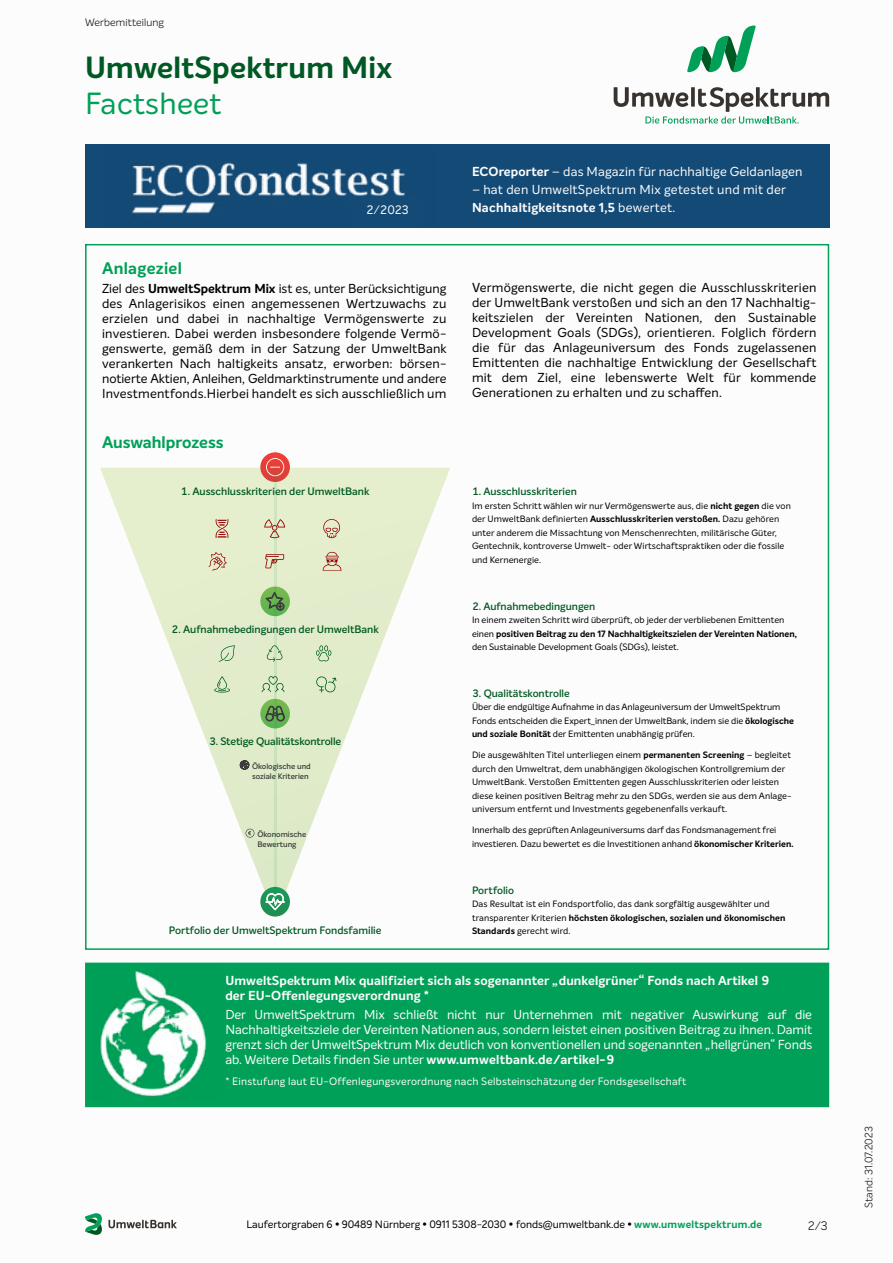
<style>
.page{position:relative;width:893px;height:1263px;background:#fff}
.page>*{position:absolute;margin:0;border:0;box-sizing:border-box;transform-origin:0 0}
.t1{font:700 30px "Intelo";letter-spacing:.01em;color:#005824}
.t2{font:30px "Intelo";letter-spacing:.01em;color:#00a058}
.t3{font:700 16.5px "Intelo";color:#00a058}
.t4{font:700 16.5px "Intelo";letter-spacing:.02em;color:#00a058}
.t5{font:12.75px/15px "Intelo";letter-spacing:.015em;color:#000;text-align:justify}
.t6{font:12.75px/15px "Intelo";letter-spacing:.01em;color:#fcfcfc;text-align:justify}
.t7{font:700 12.75px/15px "Intelo";letter-spacing:.01em;color:#fcfcfc}
.t8{font:12px "Intelo";color:#fcfcfc}
.t9{font:300 12px "Intelo";color:#000}
.t10{font:600 10.65px "Intelo";color:#005922}
.t11{font:10.5px "Intelo";color:#000}
.t12{font:10.5px "Intelo";letter-spacing:.02em;color:#fcfcfc}
.t13{font:600 10.5px "Intelo";color:#005922}
.t14{font:300 10.5px "Intelo";letter-spacing:.01em;color:#000}
.t15{font:9px/13.5px "Intelo";letter-spacing:.01em;color:#000}
.t16{font:600 7.8px/10.5px "Intelo";color:#3c3b3a}
.s1{font-weight:700}
.s2{font-weight:400}
.s3{font-weight:700;color:#00a058}
</style>
<div class="page">
<svg style="left:687px;top:26px;width:69px;height:46px"></svg>
<svg style="left:614px;top:87px;width:215px;height:37px"></svg>
<svg style="left:85px;top:1213px;width:17px;height:22px"></svg>
<svg style="left:109px;top:1220px;width:68px;height:8px"></svg>
<svg style="left:100px;top:468px;width:350px;height:449px"></svg>
<svg style="left:246px;top:829px;width:8px;height:8px"></svg>
<svg style="left:215px;top:519px;width:14px;height:19px"></svg>
<svg style="left:209px;top:552px;width:18px;height:19px"></svg>
<svg style="left:264px;top:519px;width:21px;height:19px"></svg>
<svg style="left:323px;top:519px;width:17px;height:19px"></svg>
<svg style="left:265px;top:554px;width:19px;height:14px"></svg>
<svg style="left:323px;top:552px;width:18px;height:19px"></svg>
<svg style="left:260px;top:452px;width:30px;height:30px"></svg>
<svg style="left:266px;top:458px;width:18px;height:18px"></svg>
<svg style="left:260px;top:586px;width:30px;height:30px"></svg>
<svg style="left:266px;top:592px;width:18px;height:18px"></svg>
<svg style="left:260px;top:699px;width:30px;height:29px"></svg>
<svg style="left:266px;top:706px;width:19px;height:15px"></svg>
<svg style="left:260px;top:887px;width:30px;height:29px"></svg>
<svg style="left:266px;top:893px;width:19px;height:17px"></svg>
<svg style="left:240px;top:760px;width:9px;height:10px"></svg>
<svg style="left:262px;top:676px;width:22px;height:16px"></svg>
<svg style="left:214px;top:676px;width:16px;height:16px"></svg>
<svg style="left:316px;top:676px;width:20px;height:17px"></svg>
<svg style="left:219px;top:645px;width:16px;height:17px"></svg>
<svg style="left:316px;top:645px;width:15px;height:16px"></svg>
<svg style="left:267px;top:645px;width:16px;height:17px"></svg>
<hr style="left:274px;top:467px;width:3px;height:444px;background:#00963f">
<div style="left:85px;top:963px;width:744px;height:144px;background:#00a058"></div>
<img style="left:100px;top:970px;width:107px;height:127px">
<div style="left:455px;top:145px;width:374px;height:83px;background:#134a76"></div>
<div style="left:85px;top:145px;width:370px;height:83px;background:#134a76"></div>
<img style="left:132px;top:162px;width:273px;height:52px">
<div style="left:350px;top:196px;width:71px;height:29px;background:#134a76"></div>
<p class="t14" style="left:85px;top:15px;width:80px">Werbemitteilung</p>
<h1 class="t1" style="left:85px;top:48px;width:309px">UmweltSpektrum Mix</h1>
<h1 class="t2" style="left:85px;top:85px;width:138px">Factsheet</h1>
<h3 class="t6" style="left:472px;top:164px;width:332px"><span class="s1">ECOreporter</span> – das Magazin für nachhaltige Geldanlagen</h3>
<h3 class="t6" style="left:472px;top:182px;width:316px">– hat den UmweltSpektrum Mix getestet und mit der</h3>
<h3 class="t8" style="left:367px;top:202px;width:44px">2/2023</h3>
<h3 class="t7" style="left:472px;top:200px;width:205px">Nachhaltigkeitsnote 1,5 <span class="s2">bewertet.</span></h3>
<h2 class="t4" style="left:102px;top:257px;width:82px">Anlageziel</h2>
<p class="t5" style="left:102px;top:281px;width:346px">Ziel des <span class="s1">UmweltSpektrum Mix</span> ist es, unter Berücksichtigung des Anlagerisikos einen angemessenen Wertzuwachs zu erzielen und dabei in nachhaltige Vermögenswerte zu investieren. Dabei werden insbesondere folgende Vermö&shy;genswerte, gemäß dem in der Satzung der UmweltBank verankerten Nach haltigkeits ansatz, erworben: börsen&shy;notierte Aktien, Anleihen, Geldmarktinstrumente und andere Investmentfonds.Hierbei handelt es sich ausschließlich um</p>
<h2 class="t3" style="left:102px;top:432px;width:123px">Auswahlprozess</h2>
<p class="t10" style="left:181px;top:485px;width:190px">1. Ausschlusskriterien der UmweltBank</p>
<p class="t10" style="left:172px;top:623px;width:209px">2. Aufnahmebedingungen der UmweltBank</p>
<p class="t10" style="left:209px;top:735px;width:134px">3. Stetige Qualitätskontrolle</p>
<p class="t16" style="left:252px;top:761px;width:60px">Ökologische und soziale Kriterien</p>
<p class="t16" style="left:257px;top:829px;width:51px">Ökonomische<br>Bewertung</p>
<p class="t10" style="left:169px;top:923px;width:214px">Portfolio der UmweltSpektrum Fondsfamilie</p>
<p class="t5" style="left:472px;top:280px;width:346px">Vermögenswerte, die nicht gegen die Ausschlusskriterien der UmweltBank verstoßen und sich an den 17 Nachhaltig&shy;keitszielen der Vereinten Nationen, den Sustainable Development Goals (SDGs), orientieren. Folglich fördern die für das Anlageuniversum des Fonds zugelassenen Emittenten die nachhaltige Entwicklung der Gesellschaft mit dem Ziel, eine lebenswerte Welt für kommende Generationen zu erhalten und zu schaffen.</p>
<p class="t13" style="left:472px;top:485px;width:106px">1. Ausschlusskriterien</p>
<p class="t15" style="left:472px;top:499px;width:320px">Im ersten Schritt wählen wir nur Vermögenswerte aus, die <span class="s1">nicht gegen</span> die von der UmweltBank definierten <span class="s1">Ausschlusskriterien verstoßen.</span> Dazu gehören unter anderem die Missachtung von Menschenrechten, militärische Güter, Gentechnik, kontroverse Umwelt- oder Wirtschaftspraktiken oder die fossile und Kernenergie.</p>
<p class="t13" style="left:472px;top:599px;width:125px">2. Aufnahmebedingungen</p>
<p class="t15" style="left:472px;top:613px;width:326px">In einem zweiten Schritt wird überprüft, ob jeder der verbliebenen Emittenten einen <span class="s1">positiven Beitrag zu den 17 Nachhaltigkeitszielen der Vereinten Nationen, </span>den Sustainable Development Goals (SDGs), leistet.</p>
<p class="t13" style="left:472px;top:687px;width:99px">3. Qualitätskontrolle</p>
<p class="t15" style="left:472px;top:700px;width:323px">Über die endgültige Aufnahme in das Anlageuniversum der UmweltSpektrum<br>Fonds entscheiden die Expert_innen der UmweltBank, indem sie die <span class="s1">ökologische und soziale Bonität</span> der Emittenten unabhängig prüfen.</p>
<p class="t15" style="left:472px;top:748px;width:321px">Die ausgewählten Titel unterliegen einem <span class="s1">permanenten Screening</span> – begleitet durch den Umweltrat, dem unabhängigen ökologischen Kontrollgremium der UmweltBank. Verstoßen Emittenten gegen Ausschlusskriterien oder leisten diese keinen positiven Beitrag mehr zu den SDGs, werden sie aus dem Anlage&shy;universum entfernt und Investments gegebenenfalls verkauft.</p>
<p class="t15" style="left:472px;top:823px;width:323px">Innerhalb des geprüften Anlageuniversums darf das Fondsmanagement frei investieren. Dazu bewertet es die Investitionen anhand <span class="s1">ökonomischer Kriterien.</span></p>
<p class="t13" style="left:472px;top:884px;width:44px">Portfolio</p>
<p class="t15" style="left:472px;top:897px;width:315px">Das Resultat ist ein Fondsportfolio, das dank sorgfältig ausgewählter und transparenter Kriterien <span class="s1">höchsten ökologischen, sozialen und ökonomischen<br>Standards</span> gerecht wird.</p>
<h3 class="t7" style="left:225px;top:973px;width:546px">UmweltSpektrum Mix qualifiziert sich als sogenannter „dunkelgrüner“ Fonds nach Artikel 9 der EU-Offenlegungsverordnung *</h3>
<p class="t6" style="left:225px;top:1007px;width:588px">Der UmweltSpektrum Mix schließt nicht nur Unternehmen mit negativer Auswirkung auf die Nachhaltigkeitsziele der Vereinten Nationen aus, sondern leistet einen positiven Beitrag zu ihnen. Damit grenzt sich der UmweltSpektrum Mix deutlich von konventionellen und sogenannten „hellgrünen“ Fonds ab. Weitere Details finden Sie unter <span class="s1">www.umweltbank.de/artikel-9</span></p>
<p class="t12" style="left:225px;top:1075px;width:462px">* Einstufung laut EU-Offenlegungsverordnung nach Selbsteinschätzung der Fondsgesellschaft</p>
<p class="t11" style="left:247px;top:1218px;width:517px">Laufertorgraben 6 <span class="s1">•</span> 90489 Nürnberg <span class="s1">•</span> 0911 5308-2030 <span class="s1">•</span> fonds@umweltbank.de <span class="s1">•</span> <span class="s3">www.umweltspektrum.de</span></p>
<h3 class="t9" style="left:808px;top:1218px;width:21px">2/3</h3>
<p class="t14" style="left:862px;top:1208px;width:83px;rotate:-90deg">Stand: 31.07.2023</p>
</div>
